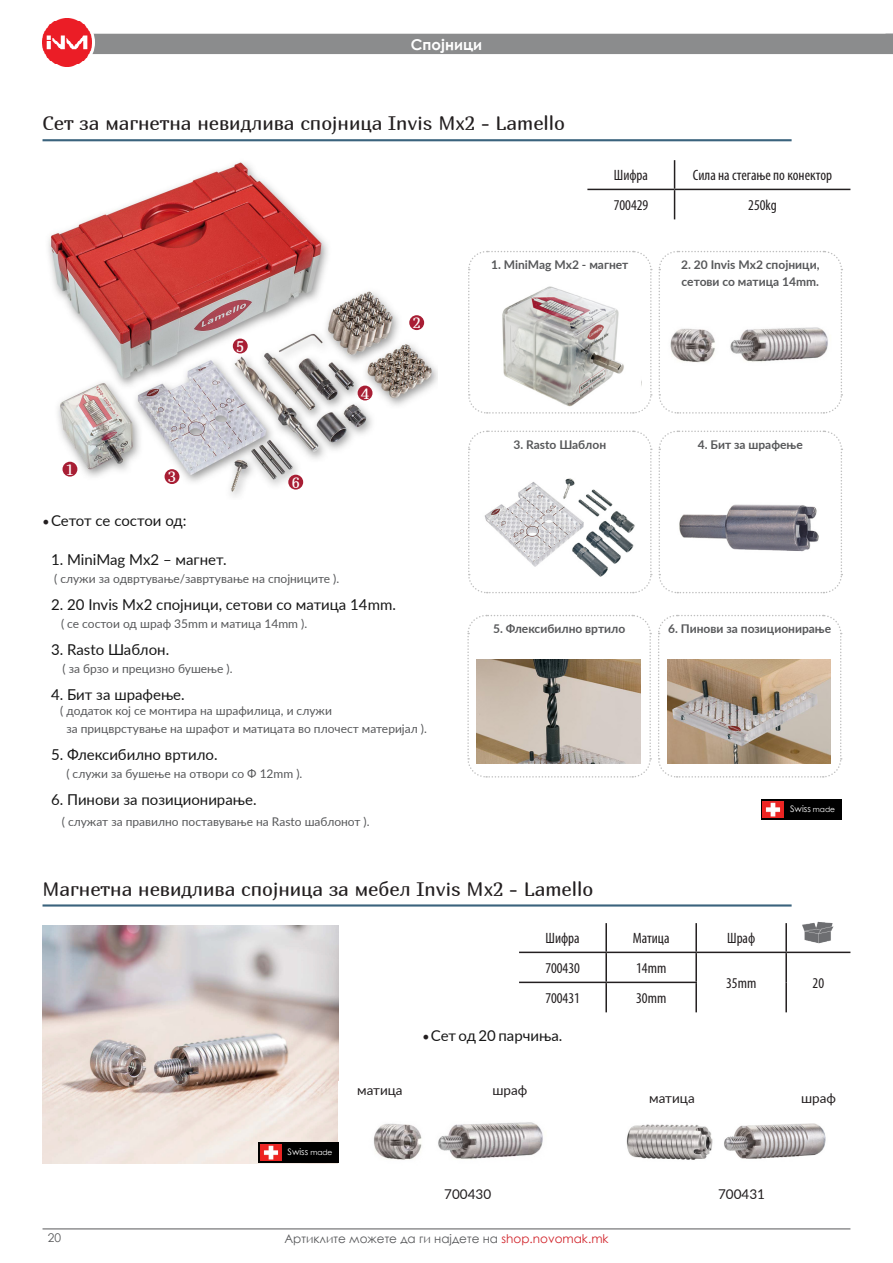
<style>
.page{position:relative;width:893px;height:1263px;background:#fff}
.page>*{position:absolute;margin:0;border:0;box-sizing:border-box;transform-origin:0 0}
.t1{font:19.5px "Marmelad";color:#231f20}
.t2{font:15px "Lato";color:#171717}
.header_rows_table{font:condensed 15px "Myriad Pro";color:#231f20}
.t3{font:700 15px "Century Gothic";color:#fff}
.t4{font:15px "Marmelad";color:#fff}
.t5{font:13.5px "Lato";color:#231f20}
.t6{font:12px "Lato";color:#57585a}
.t7{font:700 12px/16.5px "Lato";color:#57585a}
.t8{font:12px "Century Gothic";color:#57585a}
.t9{font:9px "Century Gothic";color:#fff}
.s1{font-family:"Minion Pro";font-size:18px;color:#231f20}
.s2{font-size:7.5px}
.s3{color:#d1232a}
</style>
<div class="page">
<hr style="left:43px;top:1228px;width:807px;height:1px;background:#57585a">
<div style="left:93px;top:34px;width:800px;height:20px;background:#8b8c8d"></div>
<div style="left:39px;top:14px;width:56px;height:57px;background:#fff;border-radius:50%"></div>
<img style="left:42px;top:18px;width:49px;height:49px">
<hr style="left:43px;top:139px;width:749px;height:2px;background:#3a637d">
<hr style="left:587px;top:189px;width:88px;height:1px;background:#231f20">
<hr style="left:675px;top:189px;width:175px;height:1px;background:#231f20">
<svg style="left:674px;top:160px;width:1px;height:59px"></svg>
<hr style="left:605px;top:923px;width:2px;height:28px;background:#231f20">
<hr style="left:695px;top:923px;width:2px;height:28px;background:#231f20">
<hr style="left:785px;top:923px;width:2px;height:28px;background:#231f20">
<hr style="left:519px;top:951px;width:87px;height:2px;background:#231f20">
<hr style="left:606px;top:951px;width:90px;height:2px;background:#231f20">
<hr style="left:605px;top:953px;width:2px;height:28px;background:#231f20">
<hr style="left:696px;top:951px;width:90px;height:2px;background:#231f20">
<hr style="left:695px;top:953px;width:2px;height:28px;background:#231f20">
<hr style="left:786px;top:951px;width:64px;height:2px;background:#231f20">
<hr style="left:785px;top:953px;width:2px;height:29px;background:#231f20">
<hr style="left:519px;top:981px;width:87px;height:2px;background:#231f20">
<hr style="left:606px;top:981px;width:91px;height:2px;background:#231f20">
<hr style="left:605px;top:983px;width:2px;height:29px;background:#231f20">
<hr style="left:695px;top:983px;width:2px;height:29px;background:#231f20">
<hr style="left:785px;top:982px;width:2px;height:30px;background:#231f20">
<img style="left:48px;top:162px;width:390px;height:335px">
<img style="left:43px;top:926px;width:296px;height:237px">
<img style="left:373px;top:1122px;width:170px;height:38px">
<img style="left:626px;top:1123px;width:200px;height:37px">
<img style="left:802px;top:921px;width:32px;height:23px">
<hr style="left:43px;top:904px;width:749px;height:2px;background:#3a637d">
<div style="left:63px;top:462px;width:14px;height:15px;background:#a81e34;border-radius:50%"></div>
<div style="left:409px;top:315px;width:15px;height:15px;background:#a81e34;border-radius:50%"></div>
<div style="left:165px;top:469px;width:14px;height:15px;background:#a81e34;border-radius:50%"></div>
<div style="left:288px;top:475px;width:15px;height:15px;background:#a81e34;border-radius:50%"></div>
<div style="left:358px;top:386px;width:14px;height:14px;background:#a81e34;border-radius:50%"></div>
<div style="left:233px;top:339px;width:15px;height:14px;background:#a81e34;border-radius:50%"></div>
<svg style="left:468px;top:250px;width:184px;height:164px"></svg>
<svg style="left:658px;top:251px;width:185px;height:163px"></svg>
<svg style="left:468px;top:430px;width:184px;height:164px"></svg>
<svg style="left:658px;top:430px;width:185px;height:164px"></svg>
<svg style="left:467px;top:614px;width:375px;height:164px"></svg>
<img style="left:499px;top:284px;width:142px;height:125px">
<img style="left:668px;top:296px;width:163px;height:104px">
<img style="left:480px;top:476px;width:158px;height:103px">
<img style="left:675px;top:500px;width:149px;height:55px">
<img style="left:477px;top:660px;width:163px;height:104px">
<img style="left:667px;top:660px;width:164px;height:104px">
<div style="left:761px;top:799px;width:80px;height:21px;background:#000"></div>
<img style="left:763px;top:801px;width:21px;height:17px">
<div style="left:258px;top:1142px;width:81px;height:21px;background:#000"></div>
<img style="left:260px;top:1144px;width:21px;height:17px">
<p class="t3" style="left:411px;top:33px;width:73px">Спојници</p>
<p class="t1" style="left:43px;top:112px;width:524px">Сет за магнетна невидлива спојница Invis Mx2 - Lamello</p>
<p class="header_rows_table" style="left:614px;top:166px;width:36px">Шифра</p>
<p class="header_rows_table" style="left:693px;top:166px;width:141px">Сила на стегање по конектор</p>
<p class="header_rows_table" style="left:614px;top:196px;width:36px">700429</p>
<p class="header_rows_table" style="left:748px;top:196px;width:30px">250kg</p>
<p class="t4" style="left:66px;top:460px;width:9px">1</p>
<p class="t4" style="left:168px;top:468px;width:9px">3</p>
<p class="t4" style="left:236px;top:337px;width:9px">5</p>
<p class="t4" style="left:292px;top:473px;width:9px">6</p>
<p class="t4" style="left:361px;top:384px;width:9px">4</p>
<p class="t4" style="left:413px;top:314px;width:9px">2</p>
<p class="t2" style="left:43px;top:510px;width:146px"><span class="s1">•</span>Сетот се состои од:</p>
<p class="t2" style="left:51px;top:549px;width:177px">1. MiniMag Mx2 – магнет.</p>
<p class="t6" style="left:54px;top:570px;width:287px">( служи за одвртување/завртување на спојниците ).</p>
<p class="t2" style="left:51px;top:594px;width:346px">2. 20 Invis Mx2 спојници, сетови со матица 14mm.</p>
<p class="t6" style="left:61px;top:615px;width:248px">( се состои од шраф 35mm и матица 14mm ).</p>
<p class="t2" style="left:51px;top:639px;width:120px">3. Rasto Шаблон.</p>
<p class="t6" style="left:63px;top:660px;width:171px">( за брзо и прецизно бушење ).</p>
<p class="t2" style="left:51px;top:684px;width:135px">4. Бит за шрафење.</p>
<p class="t6" style="left:60px;top:702px;width:273px">( додаток кој се монтира на шрафилица, и служи</p>
<p class="t6" style="left:66px;top:720px;width:362px">за прицврстување на шрафот и матицата во плочест материјал ).</p>
<p class="t2" style="left:51px;top:743px;width:168px">5. Флексибилно вртило.</p>
<p class="t6" style="left:66px;top:765px;width:238px">( служи за бушење на отвори со Ф 12mm ).</p>
<p class="t2" style="left:51px;top:788px;width:207px">6. Пинови за позиционирање.</p>
<p class="t6" style="left:62px;top:813px;width:309px">( служат за правилно поставување на Rasto шаблонот ).</p>
<p class="t7" style="left:491px;top:256px;width:139px">1. MiniMag Mx2 - магнет</p>
<p class="t7" style="left:681px;top:256px;width:140px">2. 20 Invis Mx2 спојници, сетови со матица 14mm.</p>
<p class="t7" style="left:513px;top:436px;width:94px">3. Rasto Шаблон</p>
<p class="t7" style="left:698px;top:436px;width:106px">4. Бит за шрафење</p>
<p class="t7" style="left:493px;top:620px;width:134px">5. Флексибилно вртило</p>
<p class="t7" style="left:668px;top:620px;width:164px">6. Пинови за позиционирање</p>
<p class="t9" style="left:790px;top:802px;width:46px">Swiss <span class="s2">made</span></p>
<p class="t1" style="left:43px;top:877px;width:552px">Магнетна невидлива спојница за мебел Invis Mx2 - Lamello</p>
<p class="header_rows_table" style="left:546px;top:929px;width:36px">Шифра</p>
<p class="header_rows_table" style="left:633px;top:929px;width:38px">Матица</p>
<p class="header_rows_table" style="left:727px;top:929px;width:30px">Шраф</p>
<p class="header_rows_table" style="left:545px;top:959px;width:36px">700430</p>
<p class="header_rows_table" style="left:636px;top:959px;width:32px">14mm</p>
<p class="header_rows_table" style="left:726px;top:974px;width:32px">35mm</p>
<p class="header_rows_table" style="left:812px;top:974px;width:13px">20</p>
<p class="header_rows_table" style="left:545px;top:989px;width:36px">700431</p>
<p class="header_rows_table" style="left:636px;top:989px;width:32px">30mm</p>
<p class="t9" style="left:288px;top:1145px;width:46px">Swiss <span class="s2">made</span></p>
<p class="t5" style="left:357px;top:1080px;width:47px">матица</p>
<p class="t2" style="left:422px;top:1025px;width:142px"><span class="s1">•</span>Сет од 20 парчиња.</p>
<p class="t5" style="left:492px;top:1080px;width:36px">шраф</p>
<p class="t5" style="left:649px;top:1088px;width:47px">матица</p>
<p class="t5" style="left:444px;top:1184px;width:48px">700430</p>
<p class="t5" style="left:718px;top:1184px;width:48px">700431</p>
<p class="t8" style="left:48px;top:1229px;width:15px">20</p>
<p class="t8" style="left:284px;top:1230px;width:326px">Артиклите можете да ги најдете на <span class="s3">shop.novomak.mk</span></p>
<p class="t5" style="left:801px;top:1088px;width:36px">шраф</p>
</div>
